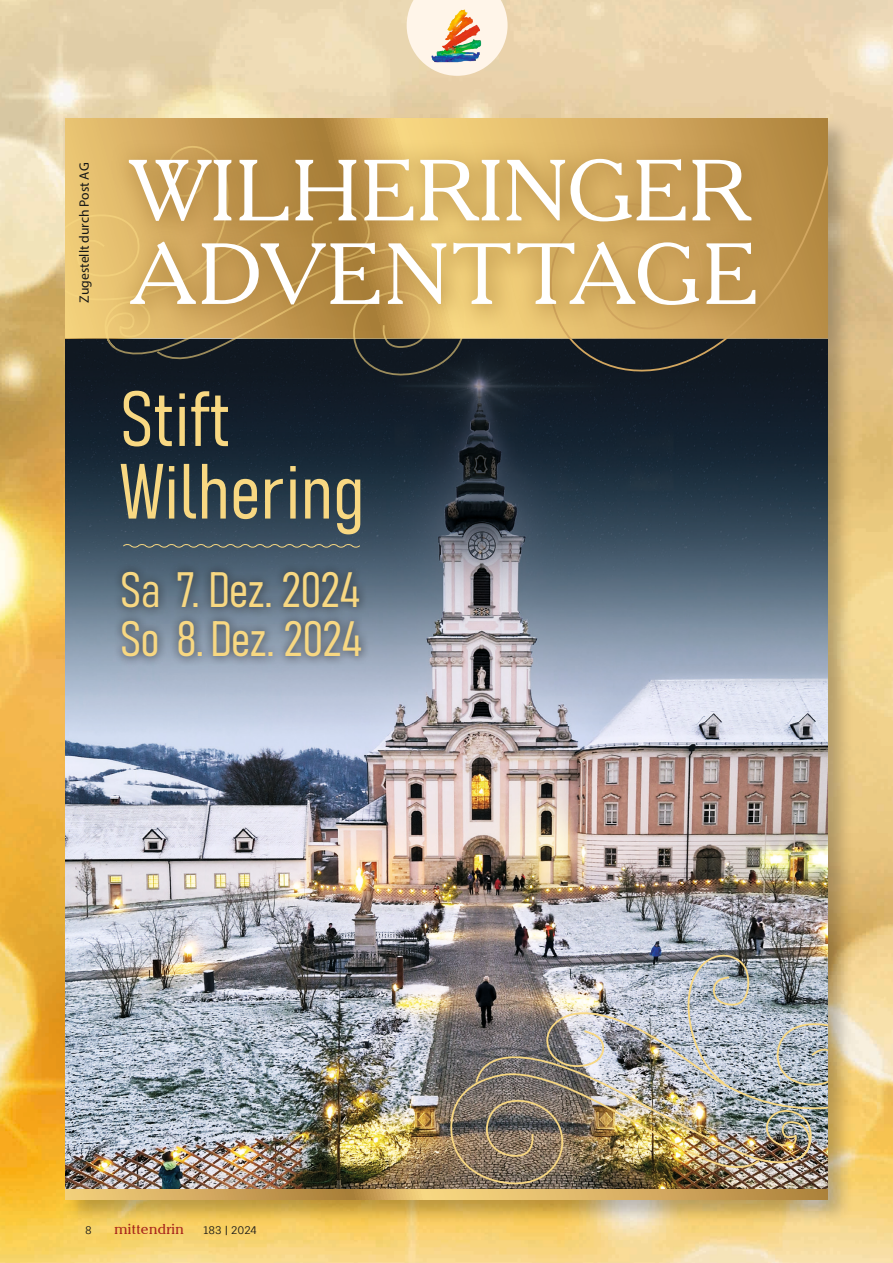
<style>
.page{position:relative;width:893px;height:1263px;background:#fff}
.page>*{position:absolute;margin:0;border:0;box-sizing:border-box;transform-origin:0 0}
.t1{font:83.85px/83.6px "Cheltenham BT";color:#fff}
.t2{font:76.95px/72.6px "Bahnschrift";letter-spacing:.005em;color:#f8d882}
.t3{font:49.05px/49.1px "Bahnschrift";letter-spacing:-.015em;color:#f8d882}
.t4{font:14.25px "Cheltenham IT Cby BT";letter-spacing:.02em;color:#a8251c}
.t5{font:13.65px "Myriad Pro";color:#151616}
.t6{font:10.5px "Fauna One";color:#151616}
</style>
<div class="page">
<img style="left:0;top:0;width:893px;height:1263px">
<svg style="left:407px;top:0;width:101px;height:76px;background:#f8ebd8"></svg>
<img style="left:422px;top:10px;width:62px;height:53px">
<div style="left:63px;top:116px;width:790px;height:1109px;background:#151616;opacity:.27"></div>
<img style="left:66px;top:340px;width:761px;height:850px">
<svg style="left:66px;top:119px;width:472px;height:219px;background:#d8b063"></svg>
<svg style="left:66px;top:144px;width:400px;height:233px;background:#6c6144"></svg>
<img style="left:450px;top:945px;width:377px;height:245px">
<svg style="left:538px;top:119px;width:289px;height:303px;background:#594d36"></svg>
<svg style="left:66px;top:1190px;width:761px;height:9px;background:#d3ab5f"></svg>
<div style="left:113px;top:562px;width:258px;height:104px;background:#151616;opacity:.75"></div>
<svg style="left:122px;top:543px;width:239px;height:6px"></svg>
<div style="left:110px;top:138px;width:668px;height:112px;background:#a77e38;opacity:.75"></div>
<div style="left:111px;top:221px;width:673px;height:112px;background:#a77e38;opacity:.75"></div>
<p class="t5" style="left:76px;top:303px;width:141px;rotate:-90deg">Zugestellt durch Post AG</p>
<p class="t1" style="left:131px;top:148px;width:629px">WILHERINGER<br>ADVENTTAGE</p>
<p class="t2" style="left:120px;top:377px;width:246px">Stift<br>Wilhering</p>
<p class="t3" style="left:120px;top:562px;width:244px">Sa 7. Dez. 2024<br>So 8. Dez. 2024</p>
<p class="t6" style="left:85px;top:1223px;width:8px">8</p>
<p class="t4" style="left:115px;top:1220px;width:71px">mittendrin</p>
<p class="t6" style="left:203px;top:1223px;width:55px">183 | 2024</p>
</div>
